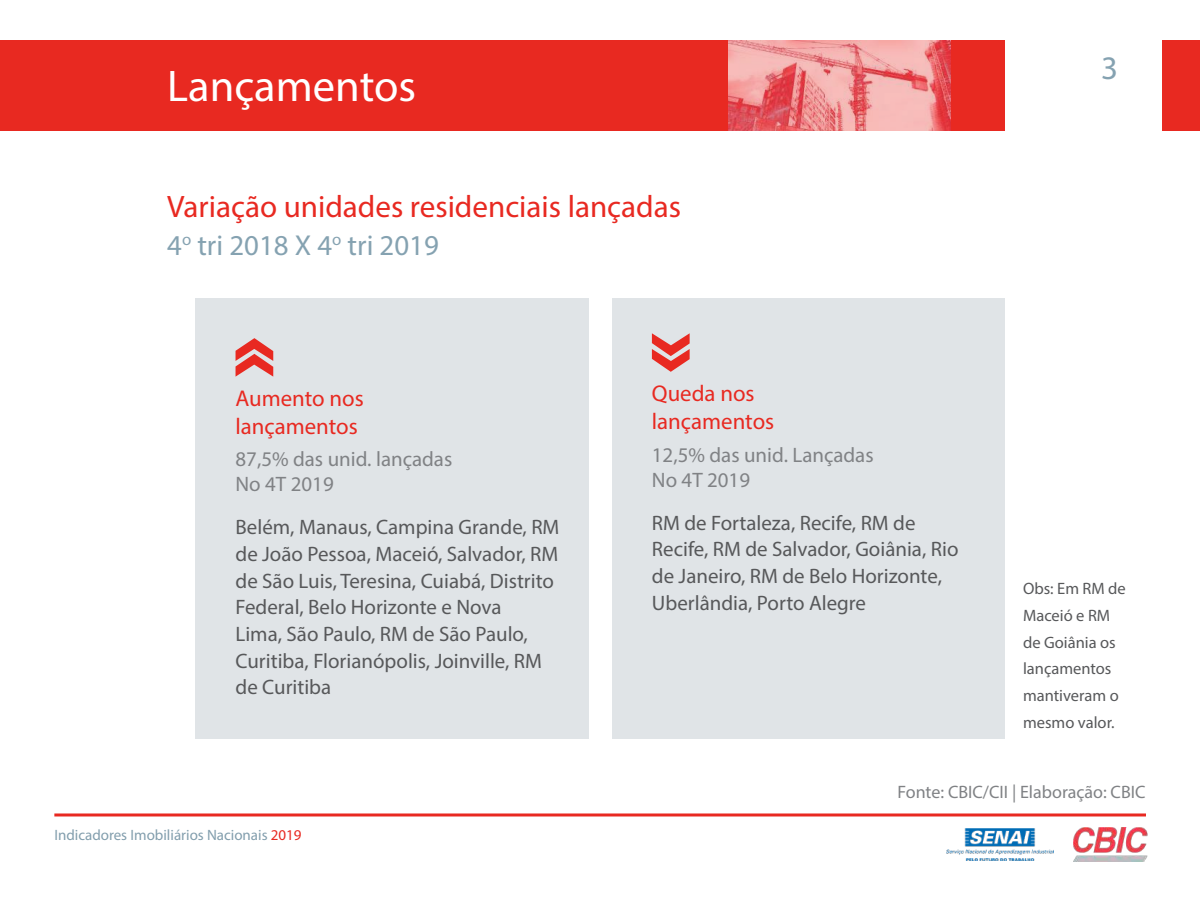
<style>
.page{position:relative;width:1200px;height:900px;background:#fff}
.page>*{position:absolute;margin:0;border:0;box-sizing:border-box;transform-origin:0 0}
.t1{font:44.55px "Myriad Pro";color:#fff}
.t2{font:33px "Myriad Pro";color:#85a2b1}
.t3{font:31.05px "Myriad Pro";color:#e82921}
.t4{font:28.95px "Myriad Pro";color:#85a2b1}
.t5{font:22.8px/27.5px "Myriad Pro";color:#e82921}
.t6{font:21px/26.7px "Myriad Pro";color:#57585a}
.t7{font:21px/25px "Myriad Pro";color:#808285}
.t8{font:18px "Myriad Pro";color:#808285}
.t9{font:16.5px/26.7px "Myriad Pro";color:#57585a}
.t10{font:15px "Myriad Pro";color:#829ead}
.s1{color:#e82921}
</style>
<div class="page">
<div style="left:0;top:40px;width:1005px;height:91px;background:#e82921"></div>
<hr style="left:54px;top:813px;width:1092px;height:3px;background:#e82921">
<img style="left:729px;top:40px;width:221px;height:91px">
<div style="left:1162px;top:40px;width:38px;height:91px;background:#e82921"></div>
<div style="left:195px;top:298px;width:394px;height:441px;background:#e0e4e7"></div>
<div style="left:612px;top:298px;width:393px;height:441px;background:#e0e4e7"></div>
<svg style="left:236px;top:338px;width:37px;height:39px"></svg>
<svg style="left:652px;top:333px;width:38px;height:39px"></svg>
<img style="left:947px;top:828px;width:107px;height:33px">
<img style="left:1073px;top:828px;width:75px;height:33px">
<h1 class="t1" style="left:167px;top:59px;width:250px">Lançamentos</h1>
<h3 class="t3" style="left:167px;top:187px;width:515px">Variação unidades residenciais lançadas</h3>
<h3 class="t4" style="left:167px;top:227px;width:273px">4<sup>o</sup> tri 2018 X 4<sup>o</sup> tri 2019</h3>
<p class="t5" style="left:236px;top:385px;width:130px">Aumento nos lançamentos</p>
<p class="t7" style="left:236px;top:446px;width:218px">87,5% das unid. lançadas<br>No 4T 2019</p>
<p class="t6" style="left:236px;top:514px;width:325px">Belém, Manaus, Campina Grande, RM de João Pessoa, Maceió, Salvador, RM de São Luis, Teresina, Cuiabá, Distrito<br>Federal, Belo Horizonte e Nova<br>Lima, São Paulo, RM de São Paulo,<br>Curitiba, Florianópolis, Joinville, RM de Curitiba</p>
<p class="t5" style="left:652px;top:380px;width:124px">Queda nos lançamentos</p>
<p class="t7" style="left:652px;top:442px;width:223px">12,5% das unid. Lançadas<br>No 4T 2019</p>
<p class="t6" style="left:652px;top:509px;width:308px">RM de Fortaleza, Recife, RM de<br>Recife, RM de Salvador, Goiânia, Rio de Janeiro, RM de Belo Horizonte,<br>Uberlândia, Porto Alegre</p>
<h2 class="t2" style="left:1101px;top:48px;width:18px">3</h2>
<p class="t9" style="left:1023px;top:575px;width:104px">Obs: Em RM de<br>Maceió e RM de Goiânia os lançamentos mantiveram o mesmo valor.</p>
<p class="t10" style="left:54px;top:825px;width:249px">Indicadores Imobiliários Nacionais <span class="s1">2019</span></p>
<p class="t8" style="left:898px;top:780px;width:249px">Fonte: CBIC/CII | Elaboração: CBIC</p>
</div>
